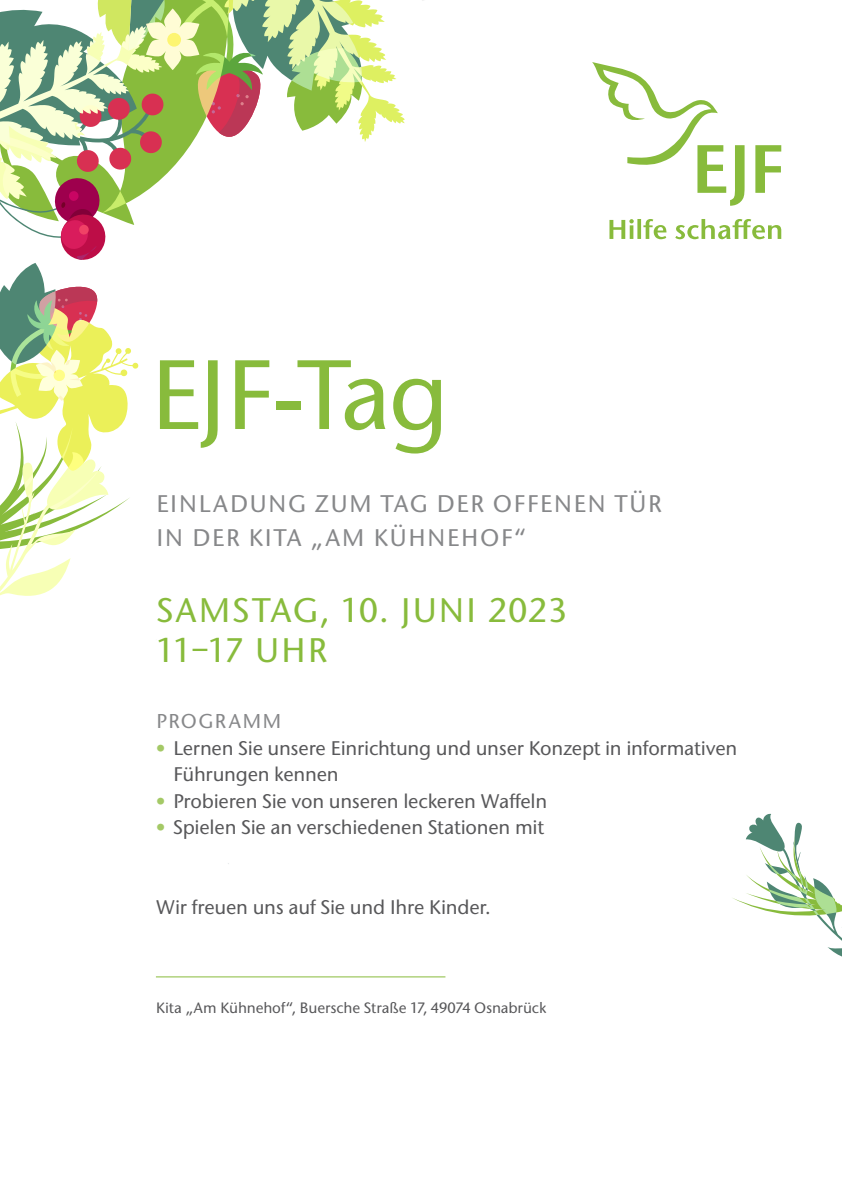
<style>
.page{position:relative;width:842px;height:1191px;background:#fff}
.page>*{position:absolute;margin:0;border:0;box-sizing:border-box;transform-origin:0 0}
.EJF-Tag{font:500 98.1px "Stone Sans ITC";letter-spacing:-.04em;color:#88bb3c}
.Datum_und_Uhrzeit{font:500 34px "Stone Sans ITC";letter-spacing:.035em;color:#88bb3c}
.versal_20_pt{font:500 24px "Stone Sans ITC";letter-spacing:.055em;color:#87888a}
.versal_20_pt-2{font:500 20px "Stone Sans ITC";letter-spacing:.06em;color:#87888a}
.Programm{font:500 19.7px/26.5px "Stone Sans ITC";letter-spacing:-.015em;color:#58585a}
.Adr{font:500 15px "Stone Sans ITC";letter-spacing:-.01em;color:#58585a}
.s1{color:#a4c966}
</style>
<div class="page">
<hr style="left:156px;top:976px;width:289px;height:1px;background:#88bb3c">
<svg style="left:733px;top:813px;width:109px;height:144px"></svg>
<svg style="left:609px;top:219px;width:172px;height:20px"></svg>
<svg style="left:592px;top:62px;width:189px;height:144px"></svg>
<svg style="left:0;top:0;width:405px;height:596px"></svg>
<p class="EJF-Tag" style="left:149px;top:334px;width:302px">EJF-Tag</p>
<p class="versal_20_pt" style="left:156px;top:489px;width:507px">EINLADUNG ZUM TAG DER OFFENEN TÜR</p>
<p class="versal_20_pt" style="left:156px;top:523px;width:372px">IN DER KITA „AM KÜHNEHOF“</p>
<p class="Datum_und_Uhrzeit" style="left:156px;top:589px;width:412px">SAMSTAG, 10. JUNI 2023</p>
<p class="Datum_und_Uhrzeit" style="left:156px;top:629px;width:173px">11–17 UHR</p>
<p class="versal_20_pt-2" style="left:156px;top:709px;width:127px">PROGRAMM</p>
<p class="Programm" style="left:173px;top:735px;width:566px;text-indent:-17px"><span class="s1">•</span> Lernen Sie unsere Einrichtung und unser Konzept in informativen<br>Führungen kennen</p>
<p class="Programm" style="left:156px;top:788px;width:393px"><span class="s1">•</span> Probieren Sie von unseren leckeren Waffeln</p>
<p class="Programm" style="left:156px;top:814px;width:390px"><span class="s1">•</span> Spielen Sie an verschiedenen Stationen mit</p>
<p class="Programm" style="left:156px;top:894px;width:336px">Wir freuen uns auf Sie und Ihre Kinder.</p>
<p class="Adr" style="left:156px;top:998px;width:392px">Kita „Am Kühnehof“, Buersche Straße 17, 49074 Osnabrück</p>
</div>
